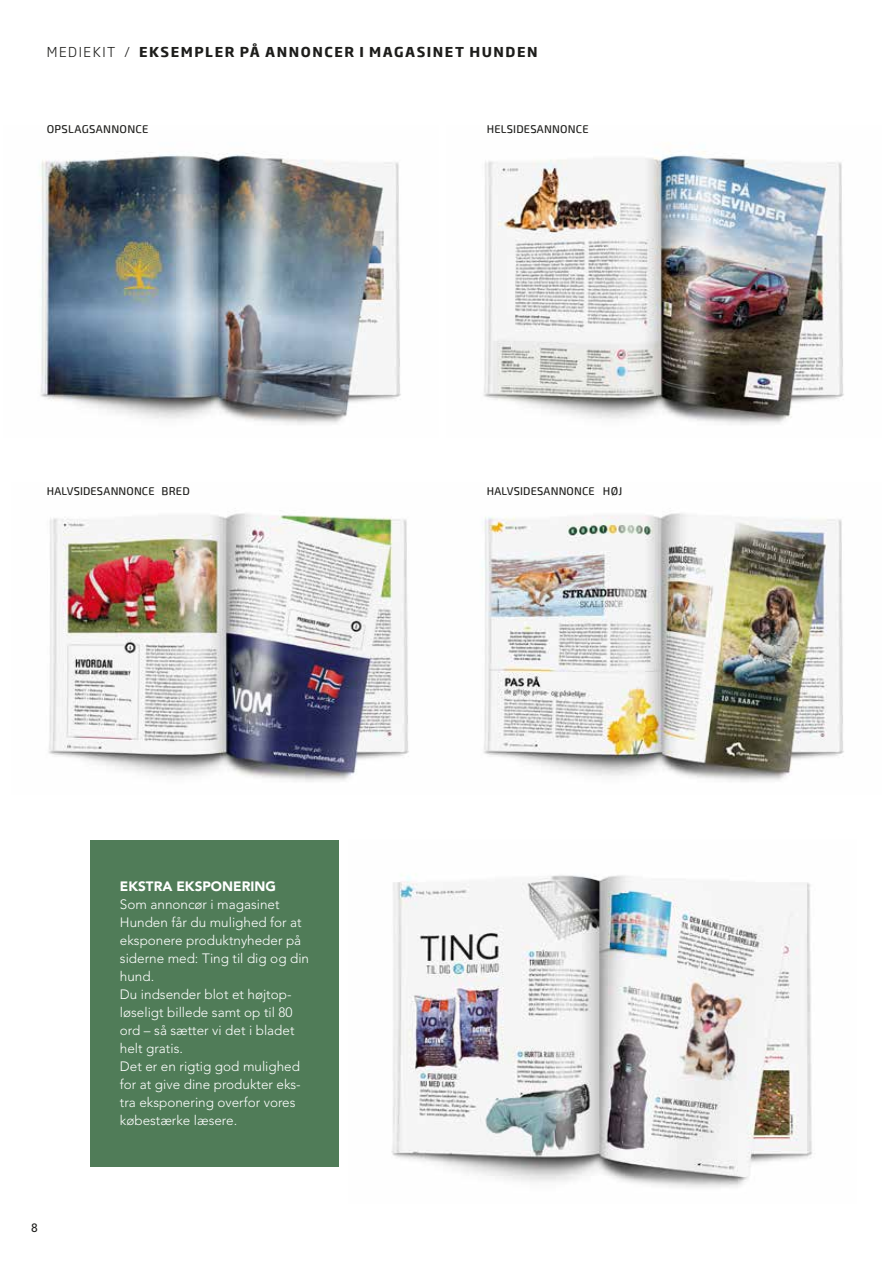
<style>
.page{position:relative;width:893px;height:1263px;background:#fff}
.page>*{position:absolute;margin:0;border:0;box-sizing:border-box;transform-origin:0 0}
.t1{font:300 13.5px/18px "Avenir";color:#fff}
.t2{font:700 13.5px "Soho Gothic Pro";letter-spacing:.115em;color:#1d1d1b}
.t3{font:900 13.5px "Avenir";color:#fff}
.t4{font:500 12px "Avenir";color:#1d1d1b}
.t5{font:500 11.25px "Exo 2";letter-spacing:.015em;color:#1d1d1b}
.s1{font-weight:300}
</style>
<div class="page">
<img style="left:483px;top:151px;width:361px;height:274px">
<img style="left:40px;top:153px;width:361px;height:272px">
<img style="left:48px;top:513px;width:796px;height:269px">
<img style="left:391px;top:875px;width:421px;height:313px">
<div style="left:90px;top:840px;width:249px;height:326px;background:#507c58"></div>
<p class="t2" style="left:47px;top:42px;width:492px"><span class="s1">MEDIEKIT /</span> EKSEMPLER PÅ ANNONCER I MAGASINET HUNDEN</p>
<p class="t5" style="left:47px;top:123px;width:103px">OPSLAGSANNONCE</p>
<p class="t5" style="left:487px;top:123px;width:103px">HELSIDESANNONCE</p>
<p class="t5" style="left:47px;top:484px;width:145px">HALVSIDESANNONCE BRED</p>
<p class="t5" style="left:487px;top:484px;width:137px">HALVSIDESANNONCE HØJ</p>
<p class="t4" style="left:31px;top:1221px;width:8px">8</p>
<p class="t3" style="left:120px;top:878px;width:157px">EKSTRA EKSPONERING</p>
<p class="t1" style="left:120px;top:895px;width:191px">Som annoncør i magasinet<br>Hunden får du mulighed for at eksponere produktnyheder på siderne med: Ting til dig og din hund.<br>Du indsender blot et højtop&shy;løseligt billede samt op til 80 ord – så sætter vi det i bladet helt gratis.<br>Det er en rigtig god mulighed for at give dine produkter eks&shy;tra eksponering overfor vores købestærke læsere.</p>
</div>
